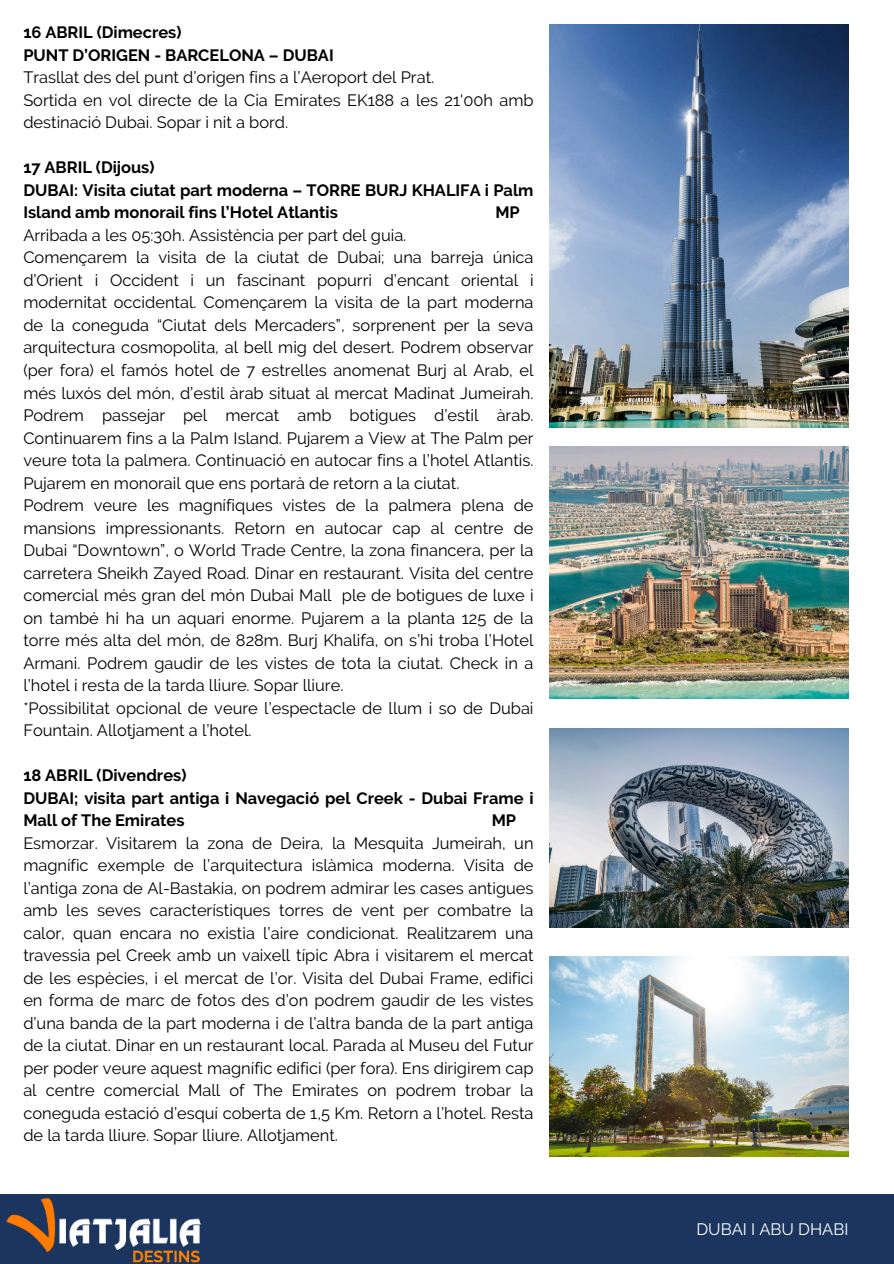
<style>
.page{position:relative;width:894px;height:1264px;background:#fff}
.page>*{position:absolute;margin:0;border:0;box-sizing:border-box;transform-origin:0 0}
.t1{font:16.5px "Raleway";color:#fff}
.t2{font:16.35px/22.5px "Raleway";color:#000}
.t3{font:700 16.35px/22.5px "Raleway";color:#000}
</style>
<div class="page">
<div style="left:0;top:1193px;width:893px;height:70px;background:#1c355e"></div>
<img style="left:0;top:1193px;width:222px;height:70px">
<img style="left:549px;top:24px;width:299px;height:403px">
<img style="left:549px;top:446px;width:299px;height:252px">
<img style="left:549px;top:728px;width:299px;height:199px">
<img style="left:549px;top:956px;width:299px;height:199px">
<p class="t3" style="left:23px;top:21px;width:312px">16 ABRIL (Dimecres)<br>PUNT D’ORIGEN - BARCELONA – DUBAI</p>
<p class="t2" style="left:23px;top:66px;width:511px">Trasllat des del punt d’origen fins a l’Aeroport del Prat.<br>Sortida en vol directe de la Cia Emirates EK188 a les 21'00h amb destinació Dubai. Sopar i nit a bord.</p>
<p class="t3" style="left:23px;top:156px;width:511px">17 ABRIL (Dijous)<br>DUBAI: Visita ciutat part moderna – TORRE BURJ KHALIFA i Palm<br>Island amb monorail fins l’Hotel Atlantis</p>
<p class="t3" style="left:495px;top:201px;width:26px">MP</p>
<p class="t2" style="left:23px;top:224px;width:511px">Arribada a les 05:30h. Assistència per part del guia.<br>Començarem la visita de la ciutat de Dubai; una barreja única d’Orient i Occident i un fascinant popurri d’encant oriental i modernitat occidental. Començarem la visita de la part moderna de la coneguda “Ciutat dels Mercaders”, sorprenent per la seva arquitectura cosmopolita, al bell mig del desert. Podrem observar (per fora) el famós hotel de 7 estrelles anomenat Burj al Arab, el més luxós del món, d’estil àrab situat al mercat Madinat Jumeirah.<br>Podrem passejar pel mercat amb botigues d’estil àrab.<br>Continuarem fins a la Palm Island. Pujarem a View at The Palm per veure tota la palmera. Continuació en autocar fins a l’hotel Atlantis.<br>Pujarem en monorail que ens portarà de retorn a la ciutat.<br>Podrem veure les magnífiques vistes de la palmera plena de mansions impressionants. Retorn en autocar cap al centre de Dubai “Downtown”, o World Trade Centre, la zona financera, per la carretera Sheikh Zayed Road. Dinar en restaurant. Visita del centre comercial més gran del món Dubai Mall ple de botigues de luxe i on també hi ha un aquari enorme. Pujarem a la planta 125 de la torre més alta del món, de 828m. Burj Khalifa, on s’hi troba l’Hotel Armani. Podrem gaudir de les vistes de tota la ciutat. Check in a l’hotel i resta de la tarda lliure. Sopar lliure.<br>*Possibilitat opcional de veure l’espectacle de llum i so de Dubai Fountain. Allotjament a l’hotel.</p>
<p class="t3" style="left:23px;top:764px;width:511px">18 ABRIL (Divendres)<br>DUBAI; visita part antiga i Navegació pel Creek - Dubai Frame i<br>Mall of The Emirates</p>
<p class="t3" style="left:491px;top:809px;width:26px">MP</p>
<p class="t2" style="left:23px;top:831px;width:511px;text-align:justify">Esmorzar. Visitarem la zona de Deira, la Mesquita Jumeirah, un magnífic exemple de l’arquitectura islàmica moderna. Visita de l’antiga zona de Al-Bastakia, on podrem admirar les cases antigues amb les seves característiques torres de vent per combatre la calor, quan encara no existia l’aire condicionat. Realitzarem una travessia pel Creek amb un vaixell típic Abra i visitarem el mercat de les espècies, i el mercat de l’or. Visita del Dubai Frame, edifici en forma de marc de fotos des d’on podrem gaudir de les vistes d’una banda de la part moderna i de l’altra banda de la part antiga de la ciutat. Dinar en un restaurant local. Parada al Museu del Futur per poder veure aquest magnífic edifici (per fora). Ens dirigirem cap al centre comercial Mall of The Emirates on podrem trobar la coneguda estació d’esquí coberta de 1,5 Km. Retorn a l’hotel. Resta de la tarda lliure. Sopar lliure. Allotjament.</p>
<p class="t1" style="left:696px;top:1219px;width:153px">DUBAI I ABU DHABI</p>
</div>
